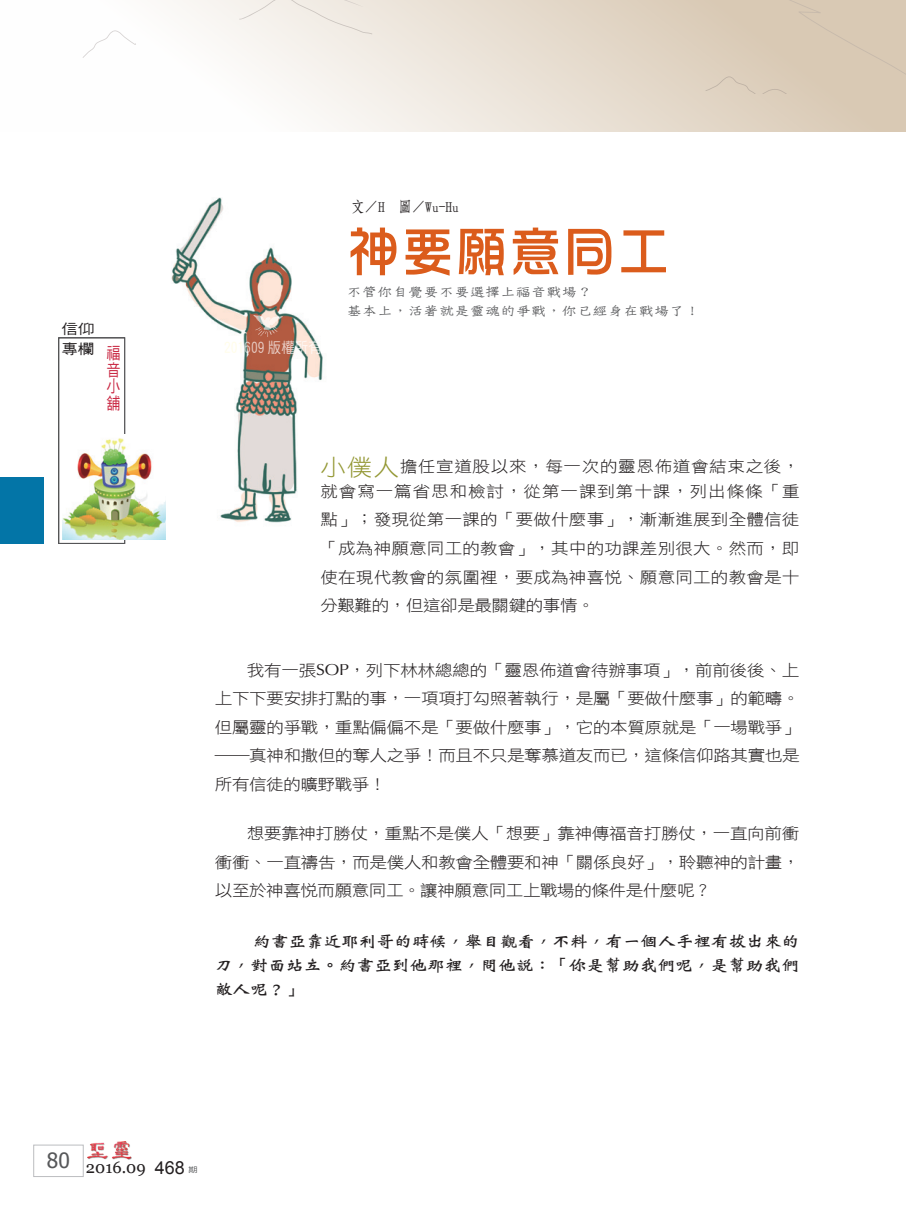
<style>
.page{position:relative;width:906px;height:1217px;background:#fff}
.page>*{position:absolute;margin:0;border:0;box-sizing:border-box;transform-origin:0 0}
.題目{font:54px "DF Hua Zong W5 WIN BF";color:#db5c1c}
.t1{font:16.5px "Georgia";color:#231f20}
.t2{font:16.5px/16.5px "DF Hei W5 WIN BF";color:#c8233f;text-align:justify;scale:.85 1}
.Normal經文{font:16.2px/24px "DF Wei Bei W7 WINP BF";letter-spacing:-.015em;color:#231f20;text-align:justify;scale:1.11 1}
.t3{font:15.75px/28.5px "DF Hei W3 WIN BF";letter-spacing:-.02em;color:#231f20;text-align:justify;scale:1.11 1}
.t4{font:15.75px/24.6px "DF Hei W3 WIN BF";letter-spacing:.05em;color:#231f20;scale:1.11 1}
.作者{font:15px "DF Fang Song W6 WIN BF";color:#231f20;scale:.9 1}
.t5{font:15px "DF Yuan W5 WIN BF";color:#fff;scale:.9 1}
.眉批{font:14.1px/18.9px "DF Tie Xian W3 WIN BF";letter-spacing:-.025em;color:#57585a;scale:1.11 1}
.t6{font:14.1px/19.8px "DF Hei W5 WIN BF";color:#231f20;scale:1.18 1}
.t7{font:7.5px "DF Hei W5 WIN BF";color:#57585a;scale:1.25 1}
.s1{color:#fffcde}
.s2{font-size:22.95px;color:#939733}
.s3{font-family:"Optima"}
.s4{font-family:"Arial";font-size:18px}
</style>
<div class="page">
<div style="left:33px;top:1144px;width:50px;height:32px;border:1px solid #bcbdc0"></div>
<img style="left:87px;top:1141px;width:44px;height:17px">
<img style="left:142px;top:197px;width:181px;height:343px">
<div style="left:0;top:0;width:906px;height:132px;background:linear-gradient(to right,#fff,#d8c8b2)"></div>
<svg style="left:619px;top:0;width:287px;height:93px;background:#dbccb9"></svg>
<svg style="left:2px;top:0;width:370px;height:58px"></svg>
<div style="left:58px;top:337px;width:67px;height:206px;border:1px solid #57585a"></div>
<div style="left:0;top:477px;width:43px;height:66px;background:#0375a7"></div>
<img style="left:62px;top:434px;width:104px;height:105px">
<svg style="left:253px;top:315px;width:30px;height:22px"></svg>
<p class="t6" style="left:61px;top:319px;width:29px">信仰專欄</p>
<p class="t2" style="left:107px;top:345px;width:17px">福音小舖</p>
<p class="作者" style="left:351px;top:199px;width:121px">文／H 圖／Wu-Hu</p>
<p class="題目" style="left:346px;top:224px;width:325px">神要願意同工</p>
<p class="t5" style="left:224px;top:339px;width:110px"><span class="s1">201</span>609 版權所有</p>
<p class="眉批" style="left:346px;top:282px;width:320px">不管你自覺要不要選擇上福音戰場？<br>基本上，活著就是靈魂的爭戰，你已經身在戰場了！</p>
<p class="t4" style="left:320px;top:454px;width:433px"><span class="s2">小僕人</span>擔任宣道股以來，每一次的靈恩佈道會結束之後，就會寫一篇省思和檢討，從第一課到第十課，列出條條「重</p>
<p class="t3" style="left:320px;top:505px;width:433px">點」；發現從第一課的「要做什麼事」，漸漸進展到全體信徒「成為神願意同工的教會」，其中的功課差別很大。然而，即使在現代教會的氛圍裡，要成為神喜悅、願意同工的教會是十分艱難的，但這卻是最關鍵的事情。</p>
<p class="t3" style="left:215px;top:655px;width:528px;text-indent:32px">我有一張<span class="s3">SOP</span>，列下林林總總的「靈恩佈道會待辦事項」，前前後後、上上下下要安排打點的事，一項項打勾照著執行，是屬「要做什麼事」的範疇。但屬靈的爭戰，重點偏偏不是「要做什麼事」，它的本質原就是「一場戰爭」──真神和撒但的奪人之爭！而且不只是奪慕道友而已，這條信仰路其實也是所有信徒的曠野戰爭！</p>
<p class="t3" style="left:215px;top:819px;width:528px;text-indent:32px">想要靠神打勝仗，重點不是僕人「想要」靠神傳福音打勝仗，一直向前衝衝衝、一直禱告，而是僕人和教會全體要和神「關係良好」，聆聽神的計畫，以至於神喜悅而願意同工。讓神願意同工上戰場的條件是什麼呢？</p>
<p class="Normal經文" style="left:215px;top:928px;width:528px;text-indent:38px">約書亞靠近耶利哥的時候，舉目觀看，不料，有一個人手裡有拔出來的刀，對面站立。約書亞到他那裡，問他說：「你是幫助我們呢，是幫助我們敵人呢？」</p>
<p class="t1" style="left:47px;top:1156px;width:139px"><sup>80</sup> 2016.09 <span class="s4">468</span></p>
<p class="t7" style="left:188px;top:1165px;width:9px">期</p>
</div>
